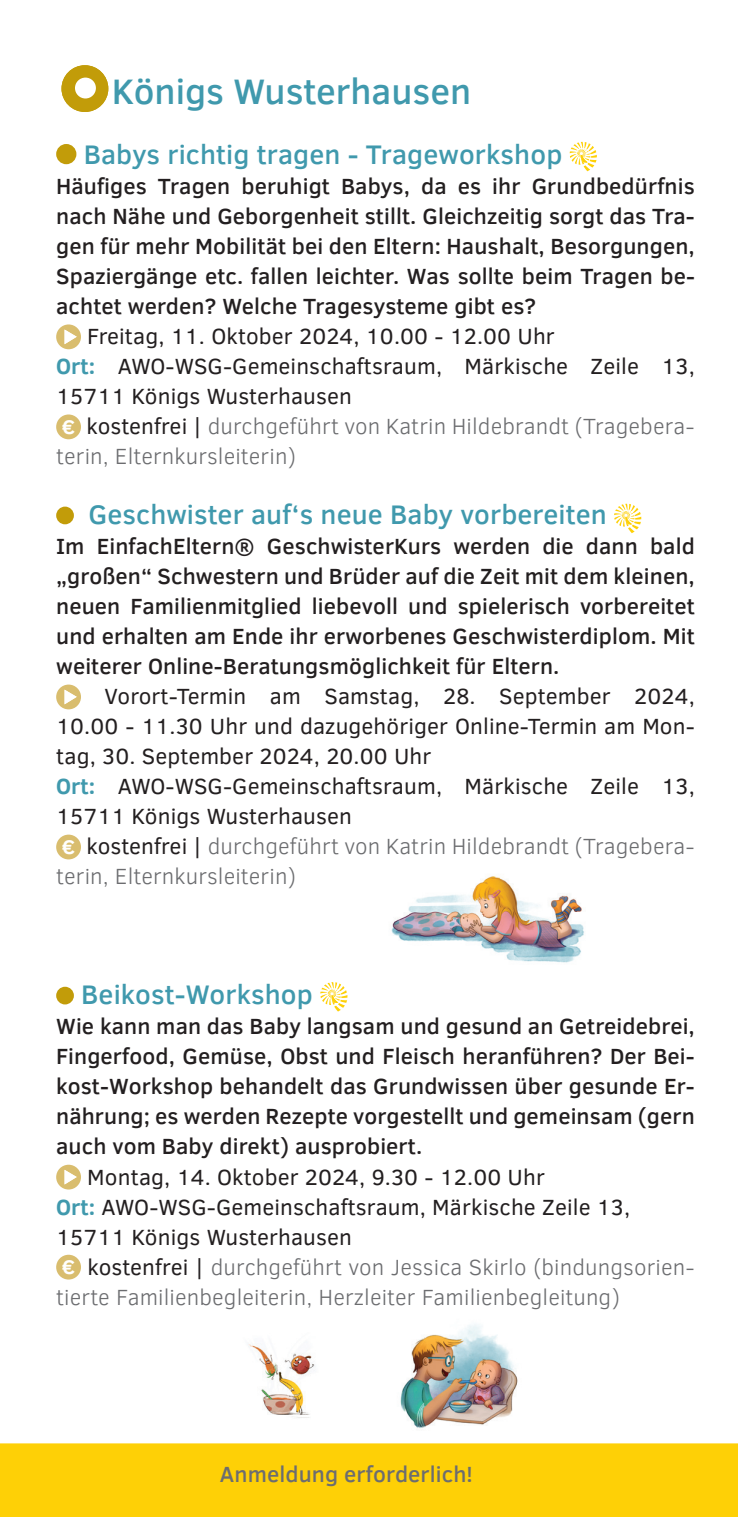
<style>
.page{position:relative;width:738px;height:1517px;background:#fff}
.page>*{position:absolute;margin:0;border:0;box-sizing:border-box;transform-origin:0 0}
.t1{font:500 36.25px "Clear Sans";color:#4099ad}
.t2{font:500 27.5px "Clear Sans";letter-spacing:.005em;color:#4099ad}
.t3{font:500 22.5px/30px "Clear Sans";letter-spacing:.005em;color:#231f20;text-align:justify}
.t4{font:22.5px/30px "Clear Sans";letter-spacing:.005em;color:#231f20}
.t5{font:500 22.5px "Clear Sans";letter-spacing:.005em;color:#6c6d70}
.s1{font-weight:700;color:#4099ad}
.s2{font-weight:700;font-size:20.25px;color:#fff}
.s3{font-weight:300;color:#6c6d70}
</style>
<div class="page">
<div style="left:0;top:1443px;width:737px;height:74px;background:#fed006"></div>
<div style="left:57px;top:145px;width:18px;height:18px;background:#c29c09;border-radius:50%"></div>
<div style="left:56px;top:144px;width:20px;height:20px;border:2px solid #c29c09;border-radius:50%"></div>
<svg style="left:569px;top:142px;width:27px;height:29px"></svg>
<svg style="left:56px;top:324px;width:25px;height:25px"></svg>
<div style="left:56px;top:414px;width:25px;height:25px;background:#d9bd6e;border-radius:50%"></div>
<div style="left:56px;top:506px;width:18px;height:18px;background:#c29c09;border-radius:50%"></div>
<svg style="left:614px;top:504px;width:26px;height:29px"></svg>
<svg style="left:56px;top:684px;width:25px;height:25px"></svg>
<div style="left:56px;top:834px;width:25px;height:25px;background:#d9bd6e;border-radius:50%"></div>
<div style="left:56px;top:986px;width:18px;height:18px;background:#c29c09;border-radius:50%"></div>
<svg style="left:320px;top:982px;width:27px;height:29px"></svg>
<svg style="left:56px;top:1164px;width:25px;height:25px"></svg>
<div style="left:56px;top:1254px;width:25px;height:25px;background:#d9bd6e;border-radius:50%"></div>
<svg style="left:61px;top:65px;width:47px;height:47px"></svg>
<div style="left:75px;top:78px;width:21px;height:20px;background:#fff;border-radius:50%"></div>
<img style="left:400px;top:1324px;width:118px;height:104px">
<img style="left:248px;top:1344px;width:67px;height:74px">
<img style="left:391px;top:876px;width:193px;height:87px">
<h1 class="t1" style="left:112px;top:66px;width:361px">Königs Wusterhausen</h1>
<p class="t2" style="left:84px;top:135px;width:480px">Babys richtig tragen - Trageworkshop</p>
<p class="t3" style="left:56px;top:171px;width:639px">Häufiges Tragen beruhigt Babys, da es ihr Grundbedürfnis nach Nähe und Geborgenheit stillt. Gleichzeitig sorgt das Tra&shy;gen für mehr Mobilität bei den Eltern: Haushalt, Besorgungen, Spaziergänge etc. fallen leichter. Was sollte beim Tragen be&shy;achtet werden? Welche Tragesysteme gibt es?</p>
<p class="t4" style="left:56px;top:321px;width:639px;text-indent:31px">Freitag, 11. Oktober 2024, 10.00 - 12.00 Uhr<br><span class="s1">Ort:</span> AWO-WSG-Gemeinschaftsraum, Märkische Zeile 13, 15711 Königs Wusterhausen<br><span class="s2">€</span> kostenfrei | <span class="s3">durchgeführt von Katrin Hildebrandt (Tragebera&shy;terin, Elternkursleiterin)</span></p>
<p class="t2" style="left:88px;top:495px;width:519px">Geschwister auf‘s neue Baby vorbereiten</p>
<p class="t3" style="left:56px;top:531px;width:639px">Im EinfachEltern® GeschwisterKurs werden die dann bald „großen“ Schwestern und Brüder auf die Zeit mit dem kleinen, neuen Familienmitglied liebevoll und spielerisch vorbereitet und erhalten am Ende ihr erworbenes Geschwisterdiplom. Mit weiterer Online-Beratungsmöglichkeit für Eltern.</p>
<p class="t4" style="left:56px;top:681px;width:639px;text-indent:48px">Vorort-Termin am Samstag, 28. September 2024, 10.00 - 11.30 Uhr und dazugehöriger Online-Termin am Mon&shy;tag, 30. September 2024, 20.00 Uhr<br><span class="s1">Ort:</span> AWO-WSG-Gemeinschaftsraum, Märkische Zeile 13, 15711 Königs Wusterhausen<br><span class="s2">€</span> kostenfrei | <span class="s3">durchgeführt von Katrin Hildebrandt (Tragebera&shy;terin, Elternkursleiterin)</span></p>
<p class="t2" style="left:81px;top:975px;width:233px">Beikost-Workshop</p>
<p class="t3" style="left:56px;top:1011px;width:639px">Wie kann man das Baby langsam und gesund an Getreidebrei, Fingerfood, Gemüse, Obst und Fleisch heranführen? Der Bei&shy;kost-Workshop behandelt das Grundwissen über gesunde Er&shy;nährung; es werden Rezepte vorgestellt und gemeinsam (gern auch vom Baby direkt) ausprobiert.</p>
<p class="t4" style="left:56px;top:1161px;width:639px;text-indent:31px">Montag, 14. Oktober 2024, 9.30 - 12.00 Uhr<br><span class="s1">Ort:</span> AWO-WSG-Gemeinschaftsraum, Märkische Zeile 13, 15711 Königs Wusterhausen<br><span class="s2">€</span> kostenfrei | <span class="s3">durchgeführt von Jessica Skirlo (bindungsorien&shy;tierte Familienbegleiterin, Herzleiter Familienbegleitung)</span></p>
<p class="t5" style="left:220px;top:1458px;width:254px">Anmeldung erforderlich!</p>
</div>
